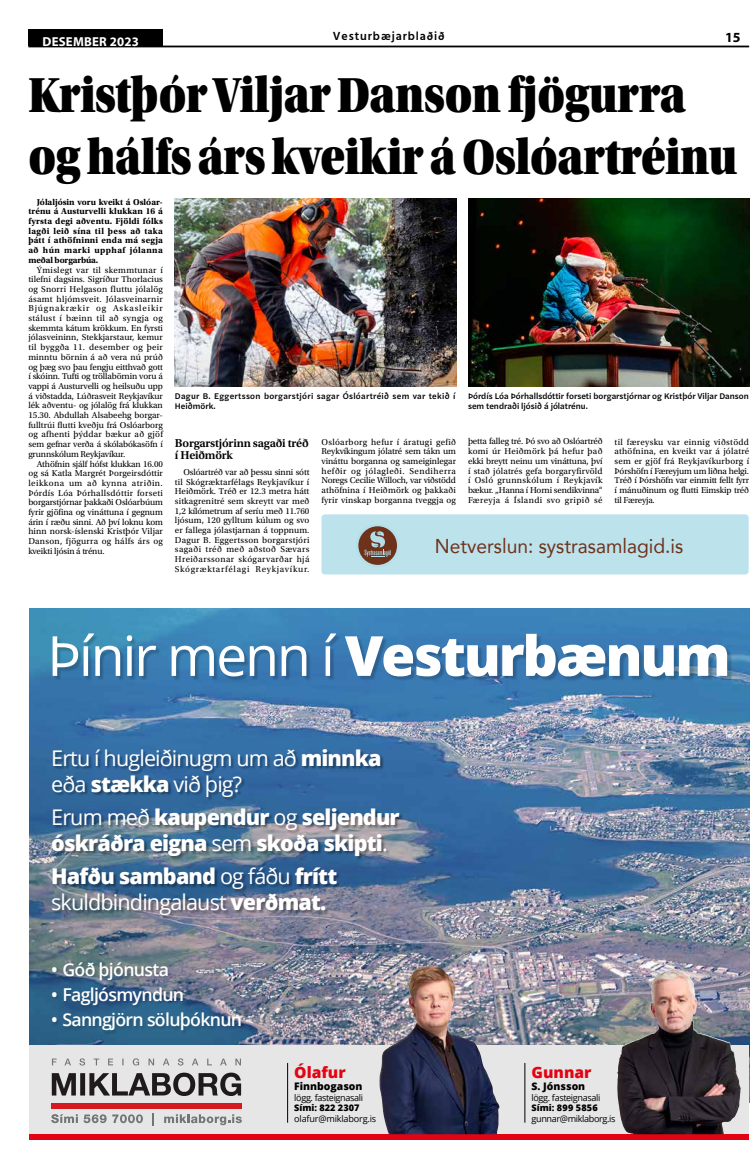
<style>
.page{position:relative;width:752px;height:1168px;background:#fff}
.page>*{position:absolute;margin:0;border:0;box-sizing:border-box;transform-origin:0 0}
.t1{font:800 55.4px "Open Sans";letter-spacing:-.04em;color:#fff}
.t2{font:52px/62.4px "Utopia Std Black Headline";letter-spacing:-.01em;color:#000;scale:.85 1}
.t3{font:800 21.6px/25.9px "Open Sans";letter-spacing:-.04em;color:#fff}
.t4{font:21.6px/25.9px "Open Sans";letter-spacing:-.04em;color:#fff}
.t5{font:20px "Avenir";color:#6e321a;scale:.96 1}
.t6{font:600 17.7px "Open Sans";letter-spacing:-.04em;color:#fff}
.t7{font:800 15.6px "Open Sans";color:#e30413}
.t8{font:700 14px "Myriad Pro";color:#000}
.t9{font:700 13px "Myriad Pro";letter-spacing:.015em;color:#fff}
.t10{font:600 12px/12.5px "Utopia Std";letter-spacing:-.015em;color:#000}
.t11{font:600 12px "Hind";letter-spacing:.075em;color:#000}
.t12{font:800 10.4px "Open Sans";color:#000}
.t13{font:9.1px "Open Sans";letter-spacing:-.04em;color:#000}
.t14{font:9.1px "Open Sans";letter-spacing:-.02em;color:#000}
.t15{font:800 9.1px "Open Sans";color:#000}
.t16{font:800 9.1px "Open Sans";letter-spacing:.025em;color:#000}
.t17{font:9px/9.7px "Utopia Std";letter-spacing:.005em;color:#000;text-align:justify}
.t18{font:700 9px/9.7px "Utopia Std";letter-spacing:.03em;color:#000;text-align:justify}
.t19{font:500 8.6px/10px "Halyard Text";color:#000}
.t20{font:500 8.6px/10px "Halyard Text";letter-spacing:.035em;color:#000}
.s1{font-weight:400}
.s2{font-weight:800}
</style>
<div class="page">
<hr style="left:28px;top:46px;width:720px;height:1px;background:#000">
<div style="left:28px;top:30px;width:135px;height:16px;background:#000"></div>
<img style="left:29px;top:608px;width:719px;height:438px">
<svg style="left:29px;top:1046px;width:719px;height:88px;background:#bcbabc"></svg>
<div style="left:52px;top:749px;width:351px;height:170px;background:#000;opacity:.4"></div>
<div style="left:51px;top:1058px;width:191px;height:67px;background:#e6e6e6"></div>
<div style="left:51px;top:1103px;width:190px;height:6px;background:#d51920"></div>
<svg style="left:52px;top:1072px;width:189px;height:24px"></svg>
<svg style="left:52px;top:1058px;width:189px;height:7px"></svg>
<svg style="left:51px;top:1114px;width:55px;height:9px"></svg>
<svg style="left:112px;top:1114px;width:31px;height:9px"></svg>
<svg style="left:152px;top:1113px;width:2px;height:12px"></svg>
<svg style="left:164px;top:1114px;width:78px;height:11px"></svg>
<div style="left:51px;top:961px;width:194px;height:74px;background:#000;opacity:.2"></div>
<div style="left:54px;top:635px;width:678px;height:46px;background:#000;opacity:.2"></div>
<div style="left:29px;top:1134px;width:719px;height:6px;background:#e30413"></div>
<img style="left:379px;top:965px;width:120px;height:169px">
<img style="left:616px;top:968px;width:58px;height:107px">
<hr style="left:287px;top:1063px;width:1px;height:60px;background:#000">
<hr style="left:524px;top:1063px;width:1px;height:60px;background:#000">
<img style="left:175px;top:198px;width:281px;height:188px">
<img style="left:468px;top:198px;width:280px;height:188px">
<div style="left:321px;top:514px;width:427px;height:60px;background:#bce2ec;border-radius:3px"></div>
<svg style="left:358px;top:526px;width:39px;height:39px"></svg>
<h3 class="t9" style="left:43px;top:33px;width:98px">DESEMBER 2023</h3>
<h3 class="t11" style="left:332px;top:28px;width:114px">Vesturbæjarblaðið</h3>
<h3 class="t8" style="left:725px;top:28px;width:17px">15</h3>
<h2 class="t2" style="left:28px;top:64px;width:835px">Kristþór Viljar Danson fjögurra og hálfs árs kveikir á Oslóartréinu</h2>
<p class="t18" style="left:28px;top:197px;width:136px;text-indent:9px">Jólaljósin voru kveikt á Oslóar&shy;trénu á Austurvelli klukkan 16 á fyrsta degi aðventu. Fjöldi fólks lagði leið sína til þess að taka þátt í athöfninni enda má segja að hún marki upphaf jólanna meðal borgarbúa.</p>
<p class="t17" style="left:28px;top:265px;width:136px;text-indent:9px">Ýmislegt var til skemmtunar í tilefni dagsins. Sigríður Thorlacius og Snorri Helgason fluttu jólalög ásamt hljómsveit. Jólasveinarnir Bjúgnakrækir og Askasleikir stálust í bæinn til að syngja og skemmta kátum krökkum. En fyrsti jólasveininn, Stekkjarstaur, kemur til byggða 11. desember og þeir minntu börnin á að vera nú prúð og þæg svo þau fengju eitthvað gott í skóinn. Tufti og tröllabörnin voru á vappi á Austurvelli og heilsuðu upp á viðstadda, Lúðrasveit Reykjavíkur lék aðventu- og jólalög frá klukkan 15.30. Abdullah Alsabeehg borgar&shy;fulltrúi flutti kveðju frá Oslóarborg og afhenti þýddar bækur að gjöf sem gefnar verða á skólabókasöfn í grunnskólum Reykjavíkur.</p>
<p class="t17" style="left:28px;top:459px;width:136px;text-indent:9px">Athöfnin sjálf hófst klukkan 16.00 og sá Katla Margrét Þorgeirsdóttir leikkona um að kynna atriðin.<br>Þórdís Lóa Þórhallsdóttir forseti borgarstjórnar þakkaði Oslóarbúum fyrir gjöfina og vináttuna í gegnum árin í ræðu sinni. Að því loknu kom hinn norsk-íslenski Kristþór Viljar Danson, fjögurra og hálfs árs og kveikti ljósin á trénu.</p>
<p class="t20" style="left:175px;top:391px;width:282px">Dagur B. Eggertsson borgarstjóri sagar Óslóartréið sem var tekið í<br>Heiðmörk.</p>
<p class="t19" style="left:468px;top:391px;width:282px">Þórdís Lóa Þórhallsdóttir forseti borgarstjórnar og Kristþór Viljar Danson sem tendraði ljósið á jólatrénu.</p>
<h3 class="t10" style="left:175px;top:437px;width:135px">Borgarstjórinn sagaði tréð í Heiðmörk</h3>
<p class="t17" style="left:175px;top:467px;width:136px;text-indent:9px">Oslóartréð var að þessu sinni sótt til Skógræktarfélags Reykjavíkur í Heiðmörk. Tréð er 12.3 metra hátt sitkagrenitré sem skreytt var með 1,2 kílómetrum af seríu með 11.760 ljósum, 120 gylltum kúlum og svo er fallega jólastjarnan á toppnum.<br>Dagur B. Eggertsson borgarstjóri sagaði tréð með aðstoð Sævars Hreiðarssonar skógarvarðar hjá Skógræktarfélagi Reykjavíkur.</p>
<p class="t17" style="left:321px;top:437px;width:136px">Oslóarborg hefur í áratugi gefið Reykvíkingum jólatré sem tákn um vináttu borganna og sameiginlegar hefðir og jólagleði. Sendiherra Noregs Cecilie Willoch, var viðstödd athöfnina í Heiðmörk og þakkaði fyrir vinskap borganna tveggja og</p>
<p class="t17" style="left:468px;top:437px;width:136px">þetta falleg tré. Þó svo að Oslóartréð komi úr Heiðmörk þá hefur það ekki breytt neinu um vináttuna, því í stað jólatrés gefa borgaryfirvöld í Osló grunnskólum í Reykjavík bækur. „Hanna í Horni sendikvinna“ Færeyja á Íslandi svo gripið sé</p>
<p class="t17" style="left:614px;top:437px;width:136px">til færeysku var einnig viðstödd athöfnina, en kveikt var á jólatré sem er gjöf frá Reykjavíkurborg í Þórshöfn í Færeyjum um liðna helgi.<br>Tréð í Þórshöfn var einmitt fellt fyrr í mánuðinum og flutti Eimskip tréð til Færeyja.</p>
<h3 class="t5" style="left:434px;top:530px;width:260px">Netverslun: systrasamlagid.is</h3>
<h1 class="t1" style="left:47px;top:614px;width:684px"><span class="s1">Þínir menn í</span> Vesturbænum</h1>
<h3 class="t4" style="left:51px;top:744px;width:332px">Ertu í hugleiðinugm um að <span class="s2">minnka </span>eða <span class="s2">stækka</span> við þig?</h3>
<h3 class="t3" style="left:51px;top:803px;width:350px"><span class="s1">Erum með</span> kaupendur <span class="s1">og</span> seljendur óskráðra eigna <span class="s1">sem</span> skoða skipti<span class="s1">.</span></h3>
<h3 class="t3" style="left:51px;top:862px;width:287px">Hafðu samband <span class="s1">og fáðu</span> frítt <span class="s1">skuldbindingalaust</span> verðmat.</h3>
<h3 class="t6" style="left:51px;top:957px;width:119px">• Góð þjónusta</h3>
<h3 class="t6" style="left:51px;top:982px;width:134px">• Fagljósmyndun</h3>
<h3 class="t6" style="left:51px;top:1008px;width:192px">• Sanngjörn söluþóknun</h3>
<h3 class="t7" style="left:294px;top:1060px;width:53px">Ólafur</h3>
<p class="t12" style="left:294px;top:1079px;width:70px">Finnbogason</p>
<p class="t13" style="left:294px;top:1091px;width:70px">lögg. fasteignasali</p>
<p class="t15" style="left:294px;top:1101px;width:66px">Sími: 822 2307</p>
<p class="t14" style="left:294px;top:1112px;width:83px">olafur@miklaborg.is</p>
<h3 class="t7" style="left:531px;top:1060px;width:61px">Gunnar</h3>
<p class="t12" style="left:531px;top:1079px;width:55px">S. Jónsson</p>
<p class="t13" style="left:531px;top:1091px;width:70px">lögg. fasteignasali</p>
<p class="t16" style="left:531px;top:1101px;width:68px">Sími: 899 5856</p>
<p class="t13" style="left:531px;top:1112px;width:85px">gunnar@miklaborg.is</p>
</div>
